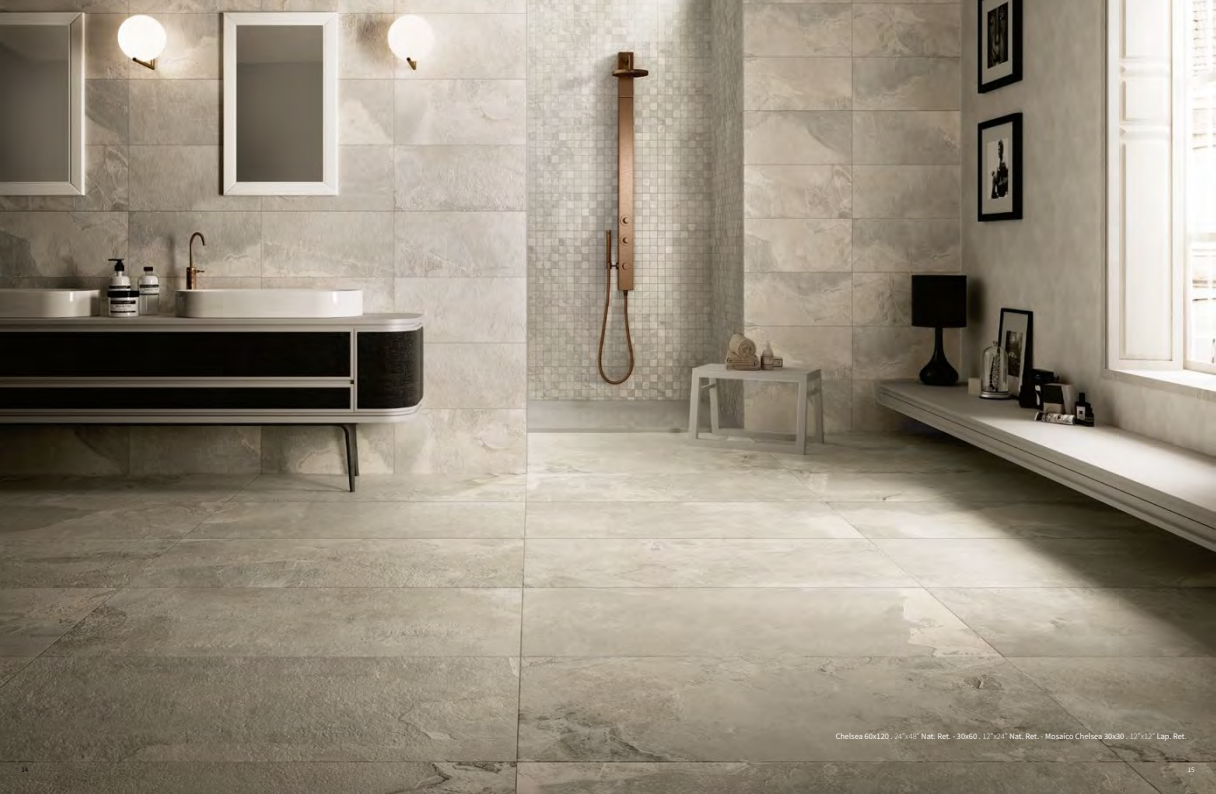
<style>
.page{position:relative;width:1216px;height:794px;background:#fff}
.page>*{position:absolute;margin:0;border:0;box-sizing:border-box;transform-origin:0 0}
.t1{font:8.31px "Source Sans Pro";color:#fff}
.t2{font:7px "Source Sans Pro";color:#000}
.t3{font:7px "Source Sans Pro";color:#fff}
.s1{font-weight:300}
</style>
<div class="page">
<img style="left:0;top:0;width:1215px;height:794px">
<p class="t1" style="left:835px;top:730px;width:352px">Chelsea 60x120 . <span class="s1">24”x48”</span> Nat. Ret. - 30x60 . <span class="s1">12”x24”</span> Nat. Ret. - Mosaico Chelsea 30x30 . <span class="s1">12”x12”</span> Lap. Ret.</p>
<p class="t2" style="left:21px;top:765px;width:8px">14</p>
<p class="t3" style="left:1187px;top:765px;width:8px">15</p>
</div>
